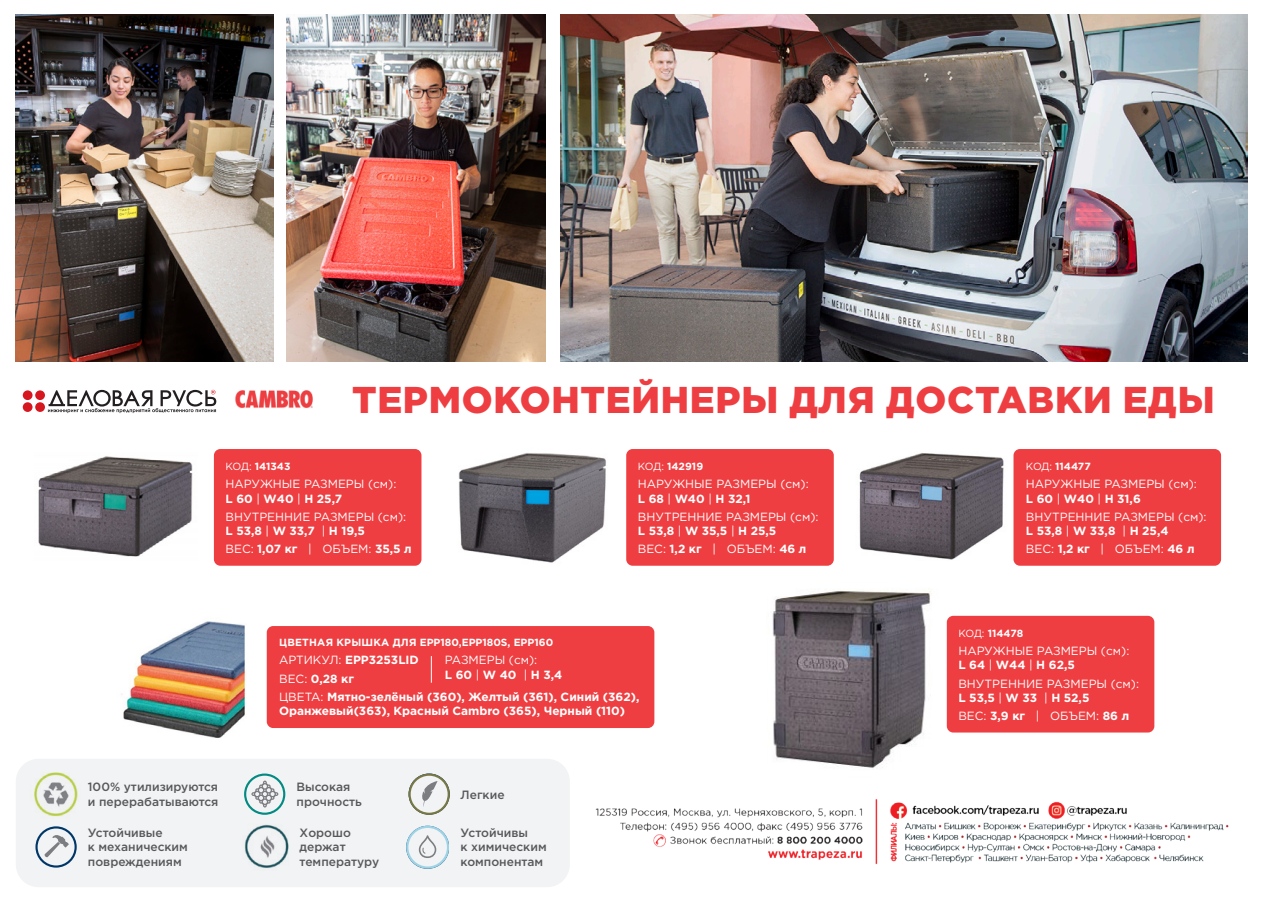
<style>
.page{position:relative;width:1263px;height:906px;background:#fff}
.page>*{position:absolute;margin:0;border:0;box-sizing:border-box;transform-origin:0 0}
.t1{font:900 37.2px "Gotham Pro";letter-spacing:.02em;color:#ee3e41}
.t2{font:500 12px/14.4px "Gotham Pro";color:#57585a}
.t3{font:11.85px/14.2px "Gotham Pro";color:#fff}
.t4{font:700 11.85px/14.2px "Gotham Pro";color:#fff}
.t5{font:700 10.35px "Gotham Pro";color:#fff}
.s1{font-weight:400}
.s2{font-weight:700}
</style>
<div class="page">
<img style="left:772px;top:590px;width:159px;height:178px">
<div style="left:23px;top:402px;width:10px;height:10px;background:#d7171f;border-radius:50%"></div>
<div style="left:23px;top:390px;width:10px;height:10px;background:#d7171f;border-radius:50%"></div>
<svg style="left:35px;top:390px;width:181px;height:23px"></svg>
<img style="left:235px;top:390px;width:78px;height:18px">
<img style="left:15px;top:15px;width:259px;height:346px">
<img style="left:286px;top:15px;width:259px;height:346px">
<img style="left:560px;top:15px;width:688px;height:346px">
<img style="left:859px;top:453px;width:145px;height:107px">
<img style="left:458px;top:449px;width:172px;height:114px">
<img style="left:595px;top:799px;width:634px;height:66px">
<div style="left:626px;top:449px;width:208px;height:117px;background:#ee3e41;border-radius:6px"></div>
<div style="left:947px;top:616px;width:207px;height:116px;background:#ee3e41;border-radius:6px"></div>
<div style="left:214px;top:449px;width:207px;height:117px;background:#ee3e41;border-radius:6px"></div>
<div style="left:1013px;top:449px;width:208px;height:117px;background:#ee3e41;border-radius:6px"></div>
<div style="left:16px;top:759px;width:554px;height:128px;background:#f2f3f4;border-radius:23px"></div>
<svg style="left:408px;top:773px;width:42px;height:42px"></svg>
<svg style="left:406px;top:825px;width:43px;height:43px"></svg>
<img style="left:34px;top:772px;width:44px;height:45px">
<svg style="left:35px;top:826px;width:42px;height:41px"></svg>
<svg style="left:244px;top:773px;width:41px;height:42px"></svg>
<img style="left:244px;top:824px;width:45px;height:44px">
<img style="left:121px;top:621px;width:125px;height:117px">
<img style="left:38px;top:456px;width:155px;height:101px">
<div style="left:267px;top:626px;width:387px;height:102px;background:#ee3e41;border-radius:6px"></div>
<svg style="left:431px;top:656px;width:1px;height:26px"></svg>
<p class="t1" style="left:352px;top:378px;width:864px">ТЕРМОКОНТЕЙНЕРЫ ДЛЯ ДОСТАВКИ ЕДЫ</p>
<p class="t5" style="left:225px;top:460px;width:66px"><span class="s1">КОД:</span> 141343</p>
<p class="t3" style="left:225px;top:477px;width:172px">НАРУЖНЫЕ РАЗМЕРЫ (см):<br><span class="s2">L 60</span> | <span class="s2">W40</span> | <span class="s2">H 25,7</span></p>
<p class="t3" style="left:225px;top:509px;width:182px">ВНУТРЕННИЕ РАЗМЕРЫ (см):<br><span class="s2">L 53,8</span> | <span class="s2">W 33,7</span> | <span class="s2">H 19,5</span></p>
<p class="t3" style="left:225px;top:542px;width:188px">ВЕС: <span class="s2">1,07 кг</span> | ОБЪЕМ: <span class="s2">35,5 л</span></p>
<p class="t5" style="left:638px;top:460px;width:67px"><span class="s1">КОД:</span> 142919</p>
<p class="t3" style="left:638px;top:477px;width:172px">НАРУЖНЫЕ РАЗМЕРЫ (см):<br><span class="s2">L 68</span> | <span class="s2">W40</span> | <span class="s2">H 32,1</span></p>
<p class="t3" style="left:638px;top:509px;width:182px">ВНУТРЕННИЕ РАЗМЕРЫ (см):<br><span class="s2">L 53,8</span> | <span class="s2">W 35,5</span> | <span class="s2">H 25,5</span></p>
<p class="t3" style="left:638px;top:542px;width:170px">ВЕС: <span class="s2">1,2 кг</span> | ОБЪЕМ: <span class="s2">46 л</span></p>
<p class="t5" style="left:279px;top:636px;width:276px">ЦВЕТНАЯ КРЫШКА ДЛЯ EPP180,EPP180S, EPP160</p>
<p class="t4" style="left:279px;top:653px;width:141px"><span class="s1">АРТИКУЛ:</span> EPP3253LID</p>
<p class="t4" style="left:279px;top:671px;width:76px"><span class="s1">ВЕС:</span> 0,28 кг</p>
<p class="t4" style="left:279px;top:689px;width:362px"><span class="s1">ЦВЕТА:</span> Мятно-зелёный (360), Желтый (361), Синий (362),<br>Оранжевый(363), Красный Cambro (365), Черный (110)</p>
<p class="t3" style="left:445px;top:653px;width:119px">РАЗМЕРЫ (см):<br><span class="s2">L 60</span> | <span class="s2">W 40</span> | <span class="s2">H 3,4</span></p>
<p class="t2" style="left:88px;top:779px;width:132px">100% утилизируются и перерабатываются</p>
<p class="t2" style="left:461px;top:787px;width:46px">Легкие</p>
<p class="t2" style="left:88px;top:825px;width:101px">Устойчивые<br>к механическим повреждениям</p>
<p class="t2" style="left:461px;top:825px;width:88px">Устойчивы<br>к химическим компонентам</p>
<p class="t2" style="left:296px;top:779px;width:67px">Высокая прочность</p>
<p class="t2" style="left:300px;top:825px;width:81px">Хорошо держат температуру</p>
<p class="t5" style="left:1026px;top:460px;width:66px"><span class="s1">КОД:</span> 114477</p>
<p class="t3" style="left:1026px;top:477px;width:172px">НАРУЖНЫЕ РАЗМЕРЫ (см):<br><span class="s2">L 60</span> | <span class="s2">W40</span> | <span class="s2">H 31,6</span></p>
<p class="t3" style="left:1026px;top:509px;width:182px">ВНУТРЕННИЕ РАЗМЕРЫ (см):<br><span class="s2">L 53,8</span> | <span class="s2">W 33,8</span> | <span class="s2">H 25,4</span></p>
<p class="t3" style="left:1026px;top:542px;width:170px">ВЕС: <span class="s2">1,2 кг</span> | ОБЪЕМ: <span class="s2">46 л</span></p>
<p class="t5" style="left:958px;top:627px;width:66px"><span class="s1">КОД:</span> 114478</p>
<p class="t3" style="left:958px;top:644px;width:172px">НАРУЖНЫЕ РАЗМЕРЫ (см):<br><span class="s2">L 64</span> | <span class="s2">W44</span> | <span class="s2">H 62,5</span></p>
<p class="t3" style="left:958px;top:676px;width:182px">ВНУТРЕННИЕ РАЗМЕРЫ (см):<br><span class="s2">L 53,5</span> | <span class="s2">W 33</span> | <span class="s2">H 52,5</span></p>
<p class="t3" style="left:958px;top:708px;width:172px">ВЕС: <span class="s2">3,9 кг</span> | ОБЪЕМ: <span class="s2">86 л</span></p>
</div>
